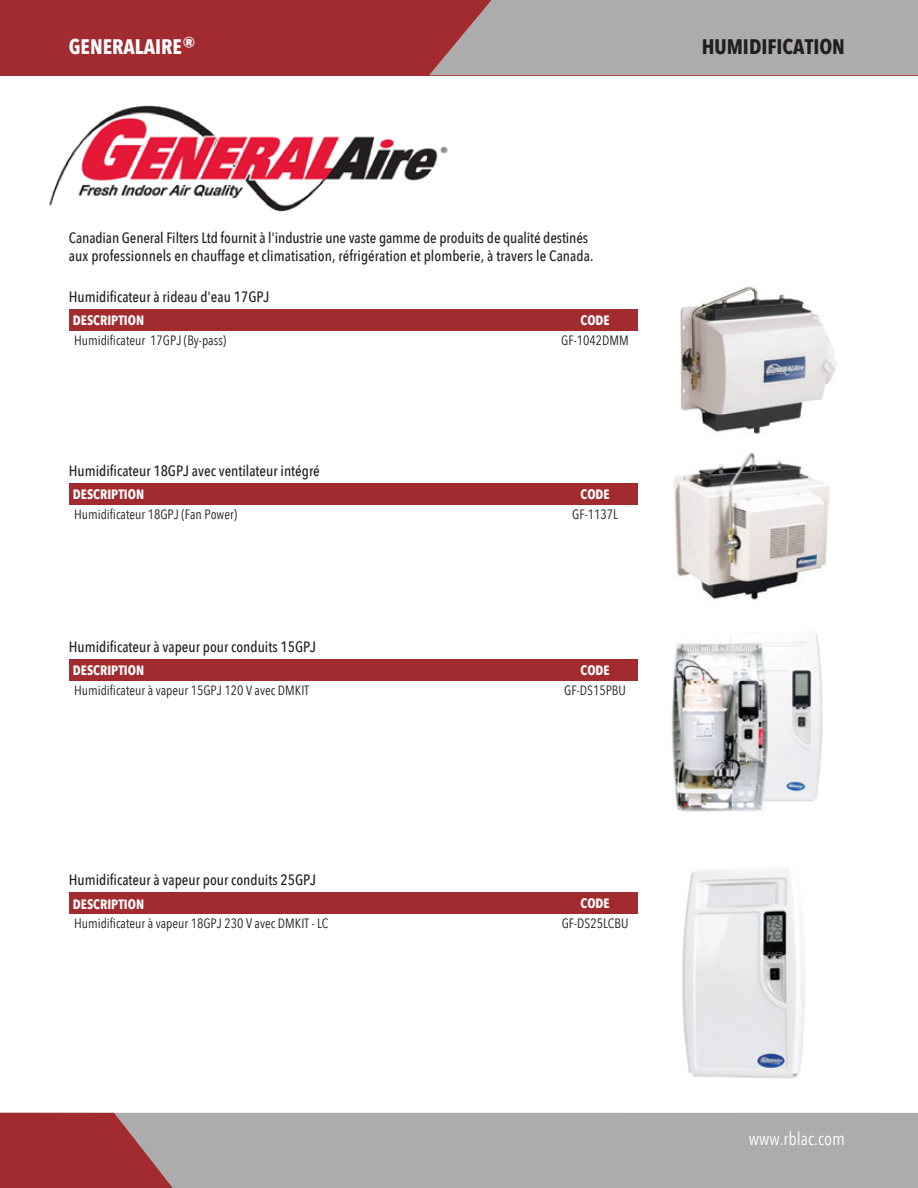
<style>
.page{position:relative;width:918px;height:1188px;background:#fff}
.page>*{position:absolute;margin:0;border:0;box-sizing:border-box;transform-origin:0 0}
.t1{font:700 21px "Avenir Next Condensed";color:#231f20}
.t2{font:700 21px "Avenir Next Condensed";color:#fff}
.t3{font:18px "Avenir Next Condensed";color:#fff}
.t4{font:500 15px/18px "Avenir Next Condensed";color:#231f20}
.t5{font:13.5px "Avenir Next Condensed";color:#231f20}
.t6{font:700 13.5px "Avenir Next Condensed";color:#fff}
.s1{font-family:"Avenir Next";font-size:24px}
</style>
<div class="page">
<img style="left:49px;top:105px;width:399px;height:107px">
<img style="left:680px;top:286px;width:156px;height:148px">
<img style="left:674px;top:452px;width:155px;height:148px">
<img style="left:672px;top:634px;width:151px;height:178px">
<img style="left:634px;top:869px;width:171px;height:210px">
<div style="left:0;top:1113px;width:918px;height:75px;background:#adacac"></div>
<div style="left:0;top:0;width:918px;height:75px;background:#a22b2f"></div>
<svg style="left:0;top:1113px;width:173px;height:75px"></svg>
<div style="left:429px;top:0;width:489px;height:75px;background:#adacac"></div>
<div style="left:69px;top:309px;width:568px;height:22px;background:#a22b2f"></div>
<div style="left:69px;top:483px;width:568px;height:21px;background:#a22b2f"></div>
<div style="left:69px;top:659px;width:568px;height:21px;background:#a22b2f"></div>
<div style="left:69px;top:893px;width:568px;height:21px;background:#a22b2f"></div>
<h1 class="t2" style="left:69px;top:34px;width:129px">GENERALAIRE<span class="s1">®</span></h1>
<p class="t4" style="left:69px;top:229px;width:526px">Canadian General Filters Ltd fournit à l'industrie une vaste gamme de produits de qualité destinés aux professionnels en chauffage et climatisation, réfrigération et plomberie, à travers le Canada.</p>
<p class="t4" style="left:69px;top:287px;width:202px">Humidificateur à rideau d'eau 17GPJ</p>
<p class="t6" style="left:73px;top:312px;width:73px">DESCRIPTION</p>
<p class="t5" style="left:74px;top:329px;width:154px">Humidificateur 17GPJ (By-pass)</p>
<p class="t4" style="left:69px;top:461px;width:253px">Humidificateur 18GPJ avec ventilateur intégré</p>
<p class="t6" style="left:73px;top:486px;width:73px">DESCRIPTION</p>
<p class="t5" style="left:74px;top:502px;width:165px">Humidificateur 18GPJ (Fan Power)</p>
<p class="t4" style="left:69px;top:637px;width:249px">Humidificateur à vapeur pour conduits 15GPJ</p>
<p class="t6" style="left:73px;top:662px;width:73px">DESCRIPTION</p>
<p class="t5" style="left:74px;top:679px;width:237px">Humidificateur à vapeur 15GPJ 120 V avec DMKIT</p>
<p class="t4" style="left:69px;top:871px;width:249px">Humidificateur à vapeur pour conduits 25GPJ</p>
<p class="t6" style="left:73px;top:896px;width:73px">DESCRIPTION</p>
<p class="t5" style="left:74px;top:912px;width:256px">Humidificateur à vapeur 18GPJ 230 V avec DMKIT - LC</p>
<p class="t6" style="left:580px;top:312px;width:31px">CODE</p>
<p class="t5" style="left:561px;top:328px;width:69px">GF-1042DMM</p>
<p class="t6" style="left:580px;top:485px;width:31px">CODE</p>
<p class="t5" style="left:572px;top:502px;width:47px">GF-1137L</p>
<p class="t6" style="left:580px;top:662px;width:31px">CODE</p>
<p class="t5" style="left:564px;top:678px;width:63px">GF-DS15PBU</p>
<p class="t6" style="left:580px;top:895px;width:31px">CODE</p>
<p class="t5" style="left:562px;top:912px;width:68px">GF-DS25LCBU</p>
<h1 class="t1" style="left:702px;top:34px;width:145px">HUMIDIFICATION</h1>
<p class="t3" style="left:749px;top:1123px;width:98px">www.rblac.com</p>
</div>
